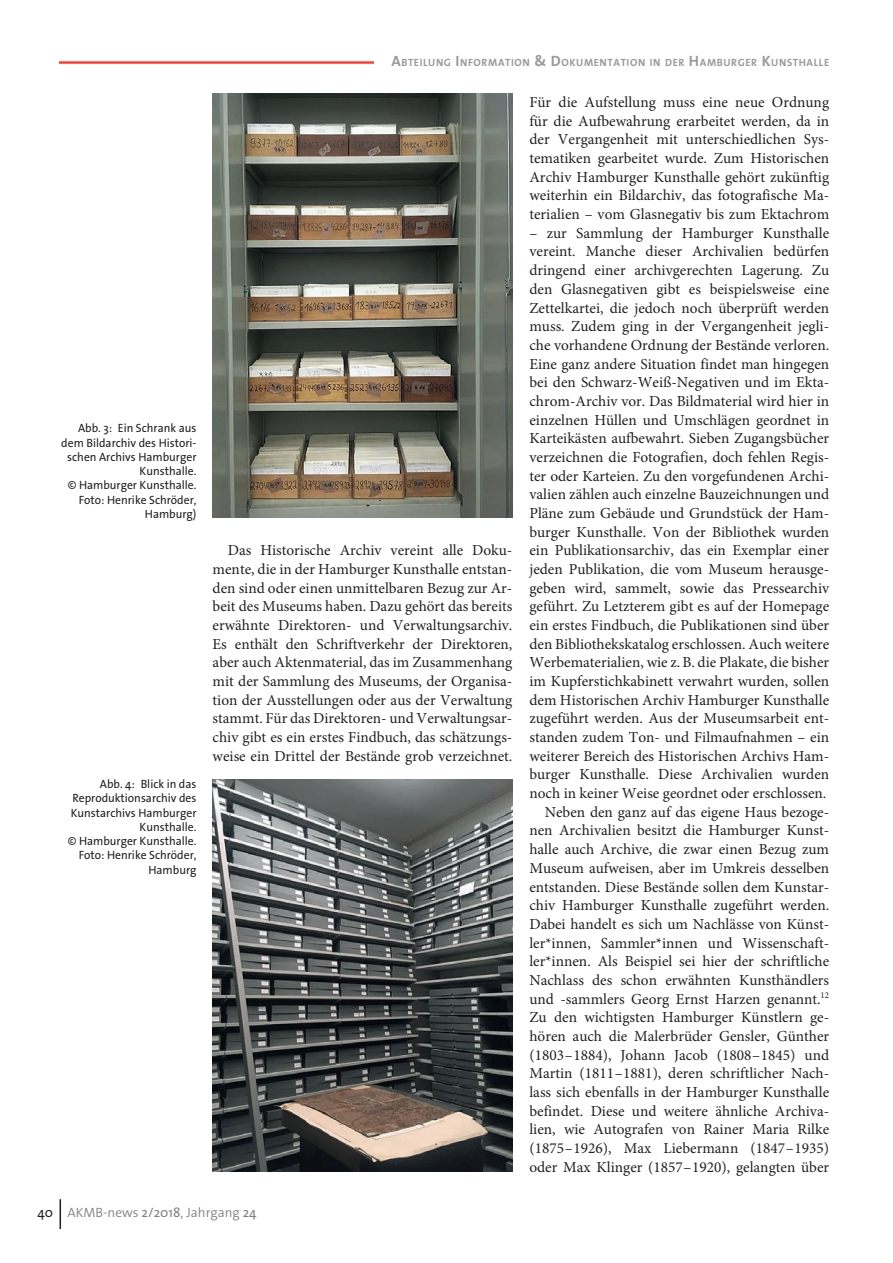
<style>
.page{position:relative;width:893px;height:1263px;background:#fff}
.page>*{position:absolute;margin:0;border:0;box-sizing:border-box;transform-origin:0 0}
.t1{font:15.3px/18.8px "Minion Pro";color:#231f20;text-align:justify}
.t2{font:300 13.5px "The Sans B4";color:#808285}
.t3{font:12px/14.2px "The Sans B5 Plain";color:#231f20;text-align:right}
.t4{font:700 10.5px "The Sans B7";letter-spacing:.055em;color:#989a9d}
.s1{font-family:"The Mix"}
.s2{font-size:15px}
.s3{font-family:"The Mix";font-weight:400;color:#231f20}
.s4{font-family:"The Mix";font-weight:400}
</style>
<div class="page">
<img style="left:60px;top:60px;width:314px;height:5px">
<hr style="left:60px;top:1199px;width:1px;height:30px;background:#231f20">
<img style="left:213px;top:94px;width:299px;height:424px">
<img style="left:213px;top:779px;width:299px;height:393px">
<p class="t3" style="left:61px;top:422px;width:137px">Abb. <span class="s1">3</span>: Ein Schrank aus dem Bildarchiv des Histori&shy;schen Archivs Hamburger<br>Kunsthalle.<br>© Hamburger Kunsthalle.<br>Foto: Henrike Schröder,<br>Hamburg)</p>
<p class="t3" style="left:68px;top:777px;width:130px">Abb. <span class="s1">4</span>: Blick in das<br>Reproduktionsarchiv des<br>Kunstarchivs Hamburger<br>Kunsthalle.<br>© Hamburger Kunsthalle.<br>Foto: Henrike Schröder,<br>Hamburg</p>
<p class="t4" style="left:391px;top:57px;width:439px"><span class="s2">A</span>BTEILUNG <span class="s2">I</span> NFORMATION <span class="s2">&amp; D</span>OKUMENTATION IN DER <span class="s2">H</span>AMBURG ER <span class="s2">K</span>UNSTHALLE</p>
<p class="t1" style="left:213px;top:541px;width:301px;text-indent:15px">Das Historische Archiv vereint alle Doku&shy;mente, die in der Hamburger Kunsthalle entstan&shy;den sind oder einen unmittelbaren Bezug zur Ar&shy;beit des Museums haben. Dazu gehört das bereits erwähnte Direktoren- und Verwaltungsarchiv.<br>Es enthält den Schriftverkehr der Direktoren, aber auch Aktenmaterial, das im Zusammenhang mit der Sammlung des Museums, der Organisa&shy;tion der Ausstellungen oder aus der Verwaltung stammt. Für das Direktoren- und Verwaltungsar&shy;chiv gibt es ein erstes Findbuch, das schätzungs&shy;weise ein Drittel der Bestände grob verzeichnet.</p>
<p class="t1" style="left:529px;top:93px;width:301px">Für die Aufstellung muss eine neue Ordnung für die Aufbewahrung erarbeitet werden, da in der Vergangenheit mit unterschiedlichen Sys&shy;tematiken gearbeitet wurde. Zum Historischen Archiv Hamburger Kunsthalle gehört zukünftig weiterhin ein Bildarchiv, das fotografische Ma&shy;terialien – vom Glasnegativ bis zum Ektachrom</p>
<p class="t1" style="left:529px;top:224px;width:301px;text-align:right">– zur Sammlung der Hamburger Kunsthalle vereint. Manche dieser Archivalien bedürfen dringend einer archivgerechten Lagerung. Zu den Glasnegativen gibt es beispielsweise eine Zettelkartei, die jedoch noch überprüft werden muss. Zudem ging in der Vergangenheit jegli&shy;che vorhandene Ordnung der Bestände verloren.<br>Eine ganz andere Situation findet man hingegen bei den Schwarz-Weiß-Negativen und im Ekta&shy;chrom-Archiv vor. Das Bildmaterial wird hier in einzelnen Hüllen und Umschlägen geordnet in Karteikästen aufbewahrt. Sieben Zugangsbücher verzeichnen die Fotografien, doch fehlen Regis&shy;ter oder Karteien. Zu den vorgefundenen Archi&shy;valien zählen auch einzelne Bauzeichnungen und Pläne zum Gebäude und Grundstück der Ham&shy;burger Kunsthalle. Von der Bibliothek wurden ein Publikationsarchiv, das ein Exemplar einer jeden Publikation, die vom Museum herausge&shy;geben wird, sammelt, sowie das Pressearchiv geführt. Zu Letzterem gibt es auf der Homepage ein erstes Findbuch, die Publikationen sind über den Bibliothekskatalog erschlossen. Auch weitere Werbematerialien, wie z.B. die Plakate, die bisher im Kupferstichkabinett verwahrt wurden, sollen dem Historischen Archiv Hamburger Kunsthalle zugeführt werden. Aus der Museumsarbeit ent&shy;standen zudem Ton- und Filmaufnahmen – ein weiterer Bereich des Historischen Archivs Ham&shy;burger Kunsthalle. Diese Archivalien wurden noch in keiner Weise geordnet oder erschlossen.<br>Neben den ganz auf das eigene Haus bezoge&shy;nen Archivalien besitzt die Hamburger Kunst&shy;halle auch Archive, die zwar einen Bezug zum Museum aufweisen, aber im Umkreis desselben entstanden. Diese Bestände sollen dem Kunstar&shy;chiv Hamburger Kunsthalle zugeführt werden.<br>Dabei handelt es sich um Nachlässe von Künst&shy;ler*innen, Sammler*innen und Wissenschaft&shy;ler*innen. Als Beispiel sei hier der schriftliche Nachlass des schon erwähnten Kunsthändlers und -sammlers Georg Ernst Harzen genannt.<sup>12<br></sup>Zu den wichtigsten Hamburger Künstlern ge&shy;hören auch die Malerbrüder Gensler, Günther (1803–1884), Johann Jacob (1808–1845) und Martin (1811–1881), deren schriftlicher Nach&shy;lass sich ebenfalls in der Hamburger Kunsthalle befindet. Diese und weitere ähnliche Archiva&shy;lien, wie Autografen von Rainer Maria Rilke (1875–1926), Max Liebermann (1847–1935) oder Max Klinger (1857–1920), gelangten über</p>
<p class="t2" style="left:38px;top:1205px;width:221px"><span class="s3">40</span> AKMB-news <span class="s4">2/2018</span>, Jahrgang <span class="s4">24</span></p>
</div>
